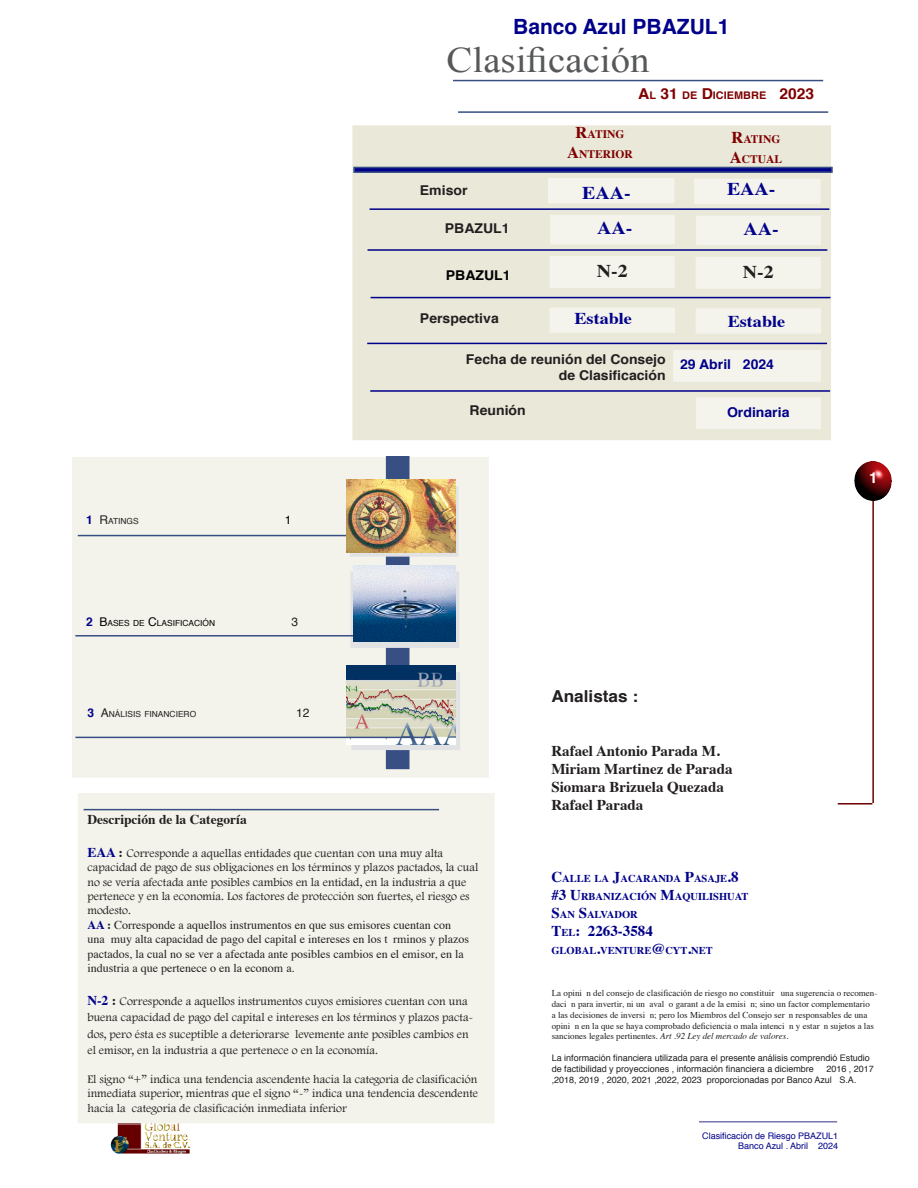
<style>
.page{position:relative;width:918px;height:1188px;background:#fff}
.page>*{position:absolute;margin:0;border:0;box-sizing:border-box;transform-origin:0 0}
.t1{font:36px "Times New Roman";color:#57585a;scale:1.08 1}
.t2{font:700 21px "Helvetica";color:#00008a}
.t3{font:700 18px/35.7px "Times";color:#00008a;text-align:right;scale:1.1 1}
.t4{font:700 18px "Times";color:#231f20;scale:1.1 1}
.t5{font:700 16.5px "Times";color:#00008a;scale:1.1 1}
.t6{font:700 16.5px "Helvetica";color:#231f20;scale:1.04 1}
.t7{font:700 15px/18px "Times";color:#231f20}
.t8{font:700 15px "Times";color:#00008a}
.t9{font:700 15px "Helvetica";color:#fff}
.t10{font:700 13.5px/16.2px "Helvetica";color:#231f20;text-align:right;scale:1.04 1}
.t11{font:700 13.5px "Helvetica";color:#00008a;scale:1.04 1}
.t12{font:700 13.5px "Times";color:#231f20}
.t13{font:700 13.5px "Helvetica";color:#000;scale:1.04 1}
.t14{font:12px/14.4px "Footlight MT Light";color:#231f20}
.t15{font:12px/14.4px "Times";color:#231f20}
.t16{font:12px "Helvetica";color:#231f20}
.t17{font:12px "Helvetica";color:#000}
.t18{font:700 11.55px/20.2px "Times";color:#800000;text-align:center}
.t19{font:700 10.5px/18px "Times";color:#00008a}
.t20{font:700 10.5px "Helvetica";color:#800000;scale:1.04 1}
.t21{font:9px/10.8px "Times";color:#231f20}
.t22{font:9px/10.8px "Helvetica";color:#231f20}
.t23{font:9px/10.8px "Helvetica";color:#00008a;text-align:right}
.t24{font:8.4px "Helvetica";color:#231f20}
.t25{font:8.4px "Helvetica";color:#000}
.s1{font-size:15px}
.s2{font-size:16.5px}
.s3{font-weight:700;font-size:12px;color:#00008a}
.s4{font-size:12px}
.s5{font-family:"Times";font-weight:700;font-size:13.5px;color:#00008a}
.s6{font-family:"Times";font-weight:700;font-size:13.5px}
.s7{font-weight:700;color:#00008a}
.s8{font-weight:700}
.s9{font-size:10.5px}
.s10{font-family:"Times New Roman"}
.s11{font-style:italic}
</style>
<div class="page">
<hr style="left:699px;top:1122px;width:138px;height:1px;background:#2e3092">
<img style="left:110px;top:1123px;width:80px;height:31px">
<hr style="left:872px;top:491px;width:2px;height:312px;background:#6e0000">
<hr style="left:838px;top:803px;width:34px;height:2px;background:#6e0000">
<img style="left:854px;top:462px;width:38px;height:38px">
<div style="left:352px;top:125px;width:479px;height:315px;background:#e9e8d9;border:2px solid #e9e8d9"></div>
<div style="left:72px;top:457px;width:417px;height:321px;background:#f3f3eb"></div>
<div style="left:386px;top:456px;width:24px;height:313px;background:#384f84;border:2px solid #384f84"></div>
<svg style="left:351px;top:672px;width:109px;height:78px"></svg>
<svg style="left:351px;top:572px;width:108px;height:76px"></svg>
<div style="left:350px;top:486px;width:108px;height:71px;background:#e1e2e4;border:2px solid #e1e2e4"></div>
<hr style="left:78px;top:535px;width:355px;height:1px;background:#384f84">
<hr style="left:75px;top:635px;width:356px;height:2px;background:#384f84">
<img style="left:354px;top:566px;width:102px;height:75px">
<hr style="left:453px;top:80px;width:370px;height:1px;background:#384f84">
<hr style="left:458px;top:111px;width:370px;height:2px;background:#384f84">
<img style="left:346px;top:666px;width:109px;height:79px">
<img style="left:346px;top:479px;width:109px;height:74px">
<hr style="left:75px;top:737px;width:356px;height:1px;background:#384f84">
<div style="left:696px;top:216px;width:125px;height:29px;background:#f4f4ec"></div>
<hr style="left:371px;top:297px;width:459px;height:1px;background:#00008a">
<svg style="left:353px;top:167px;width:480px;height:6px;background:#1c2687"></svg>
<hr style="left:370px;top:208px;width:459px;height:2px;background:#00008a">
<div style="left:696px;top:257px;width:125px;height:32px;background:#f4f4ec"></div>
<hr style="left:368px;top:249px;width:459px;height:2px;background:#00008a">
<div style="left:694px;top:179px;width:127px;height:25px;background:#f4f4ec"></div>
<hr style="left:370px;top:390px;width:460px;height:2px;background:#00008a">
<div style="left:696px;top:397px;width:125px;height:32px;background:#f4f4ec"></div>
<hr style="left:367px;top:343px;width:460px;height:1px;background:#00008a">
<div style="left:673px;top:350px;width:148px;height:32px;background:#f4f4ec"></div>
<div style="left:696px;top:308px;width:125px;height:26px;background:#f4f4ec"></div>
<div style="left:550px;top:215px;width:125px;height:29px;background:#f4f4ec"></div>
<div style="left:550px;top:256px;width:125px;height:32px;background:#f4f4ec"></div>
<div style="left:548px;top:178px;width:126px;height:25px;background:#f4f4ec"></div>
<div style="left:550px;top:308px;width:125px;height:25px;background:#f4f4ec"></div>
<div style="left:78px;top:793px;width:417px;height:330px;background:#f3f3eb"></div>
<hr style="left:84px;top:809px;width:355px;height:1px;background:#384f84">
<h2 class="t2" style="left:513px;top:10px;width:218px">Banco Azul PBAZUL1</h2>
<h1 class="t1" style="left:447px;top:35px;width:189px">Clasificación</h1>
<p class="t20" style="left:638px;top:87px;width:171px"><span class="s1">A</span>L <span class="s1">31</span> DE <span class="s1">D</span>ICIEMBRE <span class="s1">2023</span></p>
<p class="t10" style="left:420px;top:182px;width:47px">Emisor</p>
<p class="t10" style="left:445px;top:221px;width:64px">PBAZUL1</p>
<p class="t18" style="left:567px;top:122px;width:67px"><span class="s2">R</span>ATING<br><span class="s2">A</span>NTERIOR</p>
<h3 class="t3" style="left:582px;top:173px;width:47px">EAA-<br>AA-</h3>
<p class="t18" style="left:730px;top:127px;width:54px;text-align:left"><span class="s2">R</span>ATING<br><span class="s2">A</span>CTUAL</p>
<h3 class="t3" style="left:727px;top:169px;width:45px">EAA-</h3>
<h3 class="t3" style="left:743px;top:209px;width:33px">AA-</h3>
<h3 class="t4" style="left:597px;top:254px;width:29px">N-2</h3>
<p class="t13" style="left:446px;top:264px;width:64px">PBAZUL1</p>
<h3 class="t4" style="left:743px;top:254px;width:29px">N-2</h3>
<h3 class="t5" style="left:575px;top:302px;width:54px">Estable</h3>
<p class="t10" style="left:420px;top:311px;width:77px">Perspectiva</p>
<h3 class="t5" style="left:728px;top:305px;width:54px">Estable</h3>
<p class="t11" style="left:680px;top:354px;width:92px">29 Abril 2024</p>
<p class="t10" style="left:466px;top:351px;width:194px">Fecha de reunión del Consejo de Clasificación</p>
<p class="t11" style="left:695px;top:351px;width:94px">28 Junio 2017</p>
<p class="t24" style="left:86px;top:515px;width:54px"><span class="s3">1</span> <span class="s4">R</span>ATINGS</p>
<p class="t17" style="left:285px;top:511px;width:8px">1</p>
<p class="t25" style="left:86px;top:617px;width:131px"><span class="s3">2</span> <span class="s4">B</span>ASES DE <span class="s4">C</span>LASIFICACIÓN</p>
<p class="t16" style="left:291px;top:613px;width:8px">3</p>
<p class="t24" style="left:88px;top:708px;width:110px"><span class="s3">3</span> <span class="s4">A</span>NÁLISIS FINANCIERO</p>
<p class="t16" style="left:296px;top:704px;width:15px">12</p>
<p class="t10" style="left:470px;top:403px;width:56px">Reunión</p>
<p class="t11" style="left:727px;top:401px;width:62px">Ordinaria</p>
<p class="t9" style="left:869px;top:465px;width:10px">1</p>
<h3 class="t6" style="left:551px;top:683px;width:85px">Analistas :</h3>
<p class="t7" style="left:551px;top:740px;width:183px">Rafael Antonio Parada M.<br>Miriam Martinez de Parada<br>Siomara Brizuela Quezada<br>Rafael Parada</p>
<p class="t12" style="left:87px;top:807px;width:161px">Descripción de la Categoría</p>
<p class="t14" style="left:87px;top:845px;width:393px"><span class="s5">EAA</span> <span class="s6">:</span> Corresponde a aquellas entidades que cuentan con una muy alta capacidad de pago de sus obligaciones en los términos y plazos pactados, la cual no se vería afectada ante posibles cambios en la entidad, en la industria a que pertenece y en la economía. Los factores de protección son fuertes, el riesgo es modesto.</p>
<p class="t15" style="left:87px;top:917px;width:383px"><span class="s7">AA</span> <span class="s8">:</span> Corresponde a aquellos instrumentos en que sus emisores cuentan con una muy alta capacidad de pago del capital e intereses en los términos y plazos pactados, la cual no se vería afectada ante posibles cambios en el emisor, en la industria a que pertenece o en la economía.</p>
<p class="t14" style="left:87px;top:992px;width:388px;line-height:16.5px"><span class="s5">N-2</span> <span class="s6">:</span> Corresponde a aquellos instrumentos cuyos emisiores cuentan con una buena capacidad de pago del capital e intereses en los términos y plazos pacta&shy;dos, pero ésta es suceptible a deteriorarse levemente ante posibles cambios en el emisor, en la industria a que pertenece o en la economía.</p>
<p class="t14" style="left:87px;top:1072px;width:392px;text-align:justify">El signo “+” indica una tendencia ascendente hacia la categoria de clasificación inmediata superior, mientras que el signo “-” indica una tendencia descendente hacia la categoria de clasificación inmediata inferior</p>
<p class="t19" style="left:551px;top:868px;width:199px"><span class="s1">C</span>ALLE LA <span class="s1">J</span>ACARANDA <span class="s1">P</span>ASAJE<span class="s1">.8 #3 U</span>RBANIZACIÓN <span class="s1">M</span>AQUILISHUAT<br><span class="s1">S</span>AN <span class="s1">S</span>ALVADOR</p>
<p class="t8" style="left:551px;top:916px;width:103px">T<span class="s9">EL</span>: 2263-3584</p>
<p class="t19" style="left:551px;top:940px;width:163px">GLOBAL<span class="s1">.</span>VENTURE<span class="s1">@</span>CYT<span class="s1">.</span>NET</p>
<p class="t21" style="left:552px;top:988px;width:327px">La opinión del consejo de <span class="s10">clasificación</span> de riesgo no constituirá una sugerencia o recomen&shy;dación para invertir, ni un aval o garantía de la emisión; sino un factor complementario<br>a las decisiones de inversión; pero los Miembros del Consejo serán responsables de una opinión en la que se haya comprobado <span class="s10">deficiencia</span> o mala intención y estarán sujetos a las sanciones legales pertinentes. <span class="s11">Art .92 Ley del mercado de valores.</span></p>
<p class="t22" style="left:552px;top:1053px;width:320px">La información financiera utilizada para el presente análisis comprendió Estudio de factibilidad y proyecciones , información financiera a diciembre</p>
<p class="t22" style="left:552px;top:1063px;width:324px;text-indent:275px">2016 , 2017 ,2018, 2019 , 2020, 2021 ,2022, 2023 proporcionadas por Banco Azul S.A.</p>
<p class="t23" style="left:702px;top:1130px;width:138px">Clasificación de Riesgo PBAZUL1<br>Banco Azul . Abril 2024</p>
</div>
